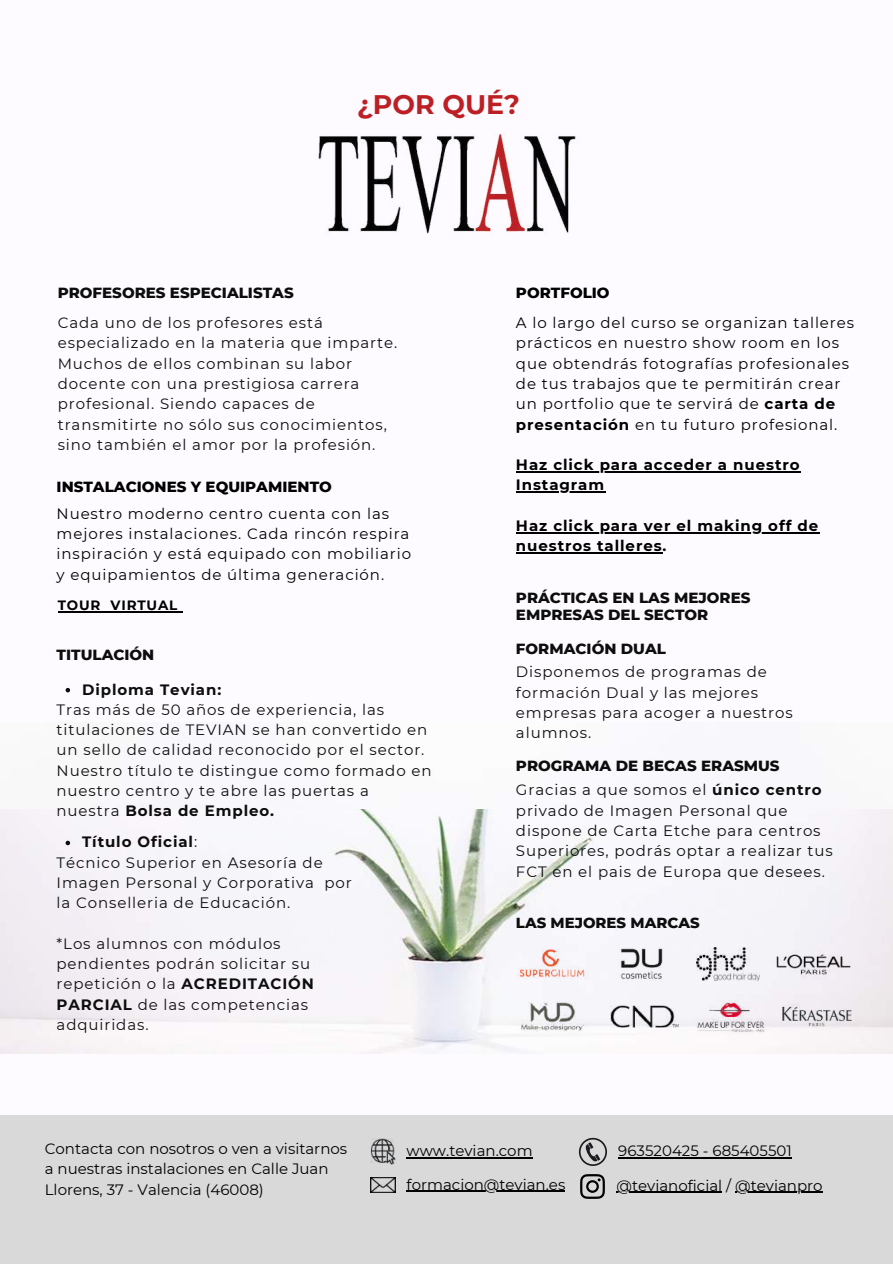
<style>
.page{position:relative;width:893px;height:1264px;background:#fff}
.page>*{position:absolute;margin:0;border:0;box-sizing:border-box;transform-origin:0 0}
.t1{font:700 26.85px "Montserrat";color:#bc2024}
.t2{font:15px/20.2px "Montserrat";letter-spacing:.06em;color:#0e0d0d}
.t3{font:15px/20.2px "Montserrat";letter-spacing:.06em;color:#000}
.t4{font:15px/20.2px "Montserrat";color:#000}
.t5{font:800 15px/16.8px "Montserrat";color:#0e0d0d}
.t6{font:700 15px/20.2px "Montserrat";letter-spacing:.06em;color:#000}
.t7{font:800 15px "Montserrat";color:#000}
.t8{font:700 15px "Montserrat";letter-spacing:.06em;color:#0e0d0d}
.t9{font:800 14.85px "Montserrat";color:#0e0d0d}
.t10{font:700 13.5px "Montserrat";letter-spacing:.06em;color:#000}
.s1{font-weight:700}
</style>
<div class="page">
<div style="left:0;top:0;width:892px;height:1262px;background:#fdfbff"></div>
<img style="left:0;top:809px;width:892px;height:244px">
<div style="left:0;top:1114px;width:892px;height:149px;background:#d9d9d9"></div>
<img style="left:370px;top:1138px;width:25px;height:26px">
<img style="left:370px;top:1177px;width:25px;height:15px">
<svg style="left:580px;top:1174px;width:25px;height:24px"></svg>
<svg style="left:579px;top:1137px;width:28px;height:28px"></svg>
<img style="left:516px;top:995px;width:73px;height:42px">
<img style="left:610px;top:1005px;width:69px;height:22px">
<img style="left:696px;top:999px;width:68px;height:35px">
<img style="left:776px;top:943px;width:74px;height:41px">
<img style="left:782px;top:997px;width:68px;height:38px">
<img style="left:696px;top:947px;width:63px;height:33px">
<img style="left:608px;top:943px;width:65px;height:41px">
<img style="left:516px;top:941px;width:74px;height:46px">
<hr style="left:406px;top:1156px;width:126px;height:2px;background:#000">
<hr style="left:406px;top:1190px;width:159px;height:1px;background:#000">
<hr style="left:616px;top:1191px;width:106px;height:1px;background:#000">
<hr style="left:735px;top:1191px;width:87px;height:1px;background:#000">
<hr style="left:618px;top:1157px;width:173px;height:1px;background:#000">
<hr style="left:58px;top:611px;width:43px;height:1px;background:#000">
<hr style="left:111px;top:611px;width:67px;height:1px;background:#000">
<svg style="left:66px;top:840px;width:4px;height:5px"></svg>
<hr style="left:516px;top:471px;width:284px;height:1px;background:#000">
<hr style="left:516px;top:491px;width:89px;height:1px;background:#000">
<hr style="left:516px;top:532px;width:303px;height:1px;background:#000">
<hr style="left:516px;top:552px;width:146px;height:1px;background:#000">
<img style="left:318px;top:133px;width:258px;height:101px">
<svg style="left:66px;top:688px;width:4px;height:4px"></svg>
<h1 class="t1" style="left:357px;top:88px;width:164px">¿POR QUÉ?</h1>
<p class="t5" style="left:58px;top:284px;width:237px">PROFESORES ESPECIALISTAS</p>
<p class="t2" style="left:58px;top:313px;width:341px">Cada uno de los profesores está especializado en la materia que imparte.<br>Muchos de ellos combinan su labor docente con una prestigiosa carrera profesional. Siendo capaces de transmitirte no sólo sus conocimientos, sino también el amor por la profesión.</p>
<p class="t7" style="left:57px;top:477px;width:277px">INSTALACIONES Y EQUIPAMIENTO</p>
<p class="t3" style="left:57px;top:503px;width:356px">Nuestro moderno centro cuenta con las mejores instalaciones. Cada rincón respira inspiración y está equipado con mobiliario y equipamientos de última generación.</p>
<p class="t10" style="left:58px;top:597px;width:121px">TOUR VIRTUAL</p>
<p class="t5" style="left:57px;top:646px;width:99px">TITULACIÓN</p>
<p class="t8" style="left:82px;top:680px;width:141px">Diploma Tevian:</p>
<p class="t2" style="left:57px;top:699px;width:376px">Tras más de 50 años de experiencia, las titulaciones de TEVIAN se han convertido en un sello de calidad reconocido por el sector.<br>Nuestro título te distingue como formado en nuestro centro y te abre las puertas a nuestra <span class="s1">Bolsa de Empleo.</span></p>
<p class="t2" style="left:57px;top:832px;width:297px;text-indent:25px"><span class="s1">Título Oficial</span>:<br>Técnico Superior en Asesoría de<br>Imagen Personal y Corporativa por la Conselleria de Educación.</p>
<p class="t2" style="left:57px;top:933px;width:259px">*Los alumnos con módulos pendientes podrán solicitar su repetición o la <span class="s1">ACREDITACIÓN<br>PARCIAL</span> de las competencias adquiridas.</p>
<p class="t7" style="left:516px;top:284px;width:95px">PORTFOLIO</p>
<p class="t3" style="left:516px;top:313px;width:339px">A lo largo del curso se organizan talleres prácticos en nuestro show room en los que obtendrás fotografías profesionales de tus trabajos que te permitirán crear un portfolio que te servirá de <span class="s1">carta de presentación</span> en tu futuro profesional.</p>
<p class="t6" style="left:516px;top:454px;width:285px">Haz click para acceder a nuestro<br>Instagram</p>
<p class="t6" style="left:516px;top:515px;width:304px">Haz click para ver el making off de nuestros talleres.</p>
<p class="t5" style="left:516px;top:589px;width:236px">PRÁCTICAS EN LAS MEJORES<br>EMPRESAS DEL SECTOR</p>
<p class="t5" style="left:516px;top:639px;width:151px">FORMACIÓN DUAL</p>
<p class="t2" style="left:516px;top:662px;width:278px">Disponemos de programas de formación Dual y las mejores empresas para acoger a nuestros alumnos.</p>
<p class="t5" style="left:516px;top:757px;width:265px">PROGRAMA DE BECAS ERASMUS</p>
<p class="t2" style="left:516px;top:780px;width:318px">Gracias a que somos el <span class="s1">único centro </span>privado de Imagen Personal que dispone de Carta Etche para centros Superiores, podrás optar a realizar tus FCT en el pais de Europa que desees.</p>
<p class="t9" style="left:516px;top:914px;width:185px">LAS MEJORES MARCAS</p>
<p class="t4" style="left:45px;top:1138px;width:304px">Contacta con nosotros o ven a visitarnos a nuestras instalaciones en Calle Juan<br>Llorens, 37 - Valencia (46008)</p>
<p class="t4" style="left:406px;top:1140px;width:127px">www.tevian.com</p>
<p class="t4" style="left:618px;top:1140px;width:175px">963520425 - 685405501</p>
<p class="t4" style="left:406px;top:1173px;width:160px">formacion@tevian.es</p>
<p class="t4" style="left:616px;top:1175px;width:207px">@tevianoficial / @tevianpro</p>
</div>
